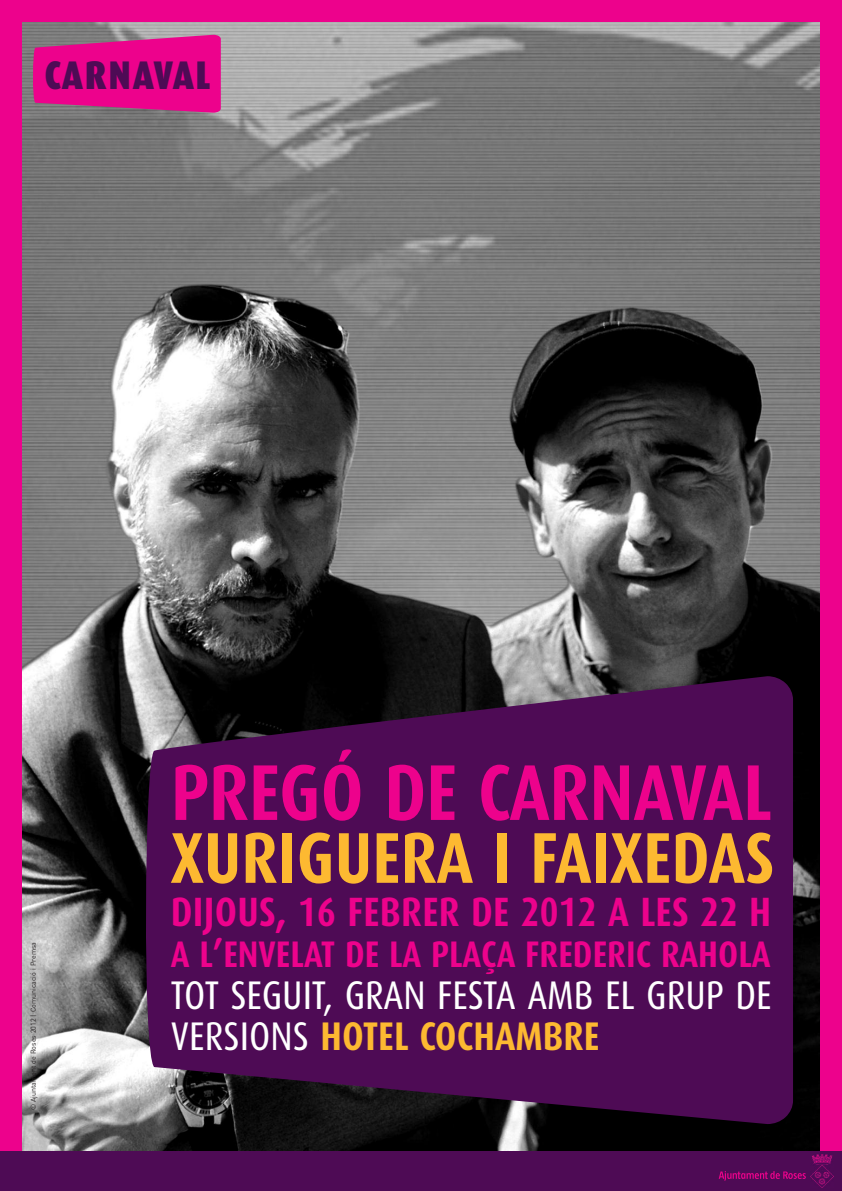
<style>
.page{position:relative;width:842px;height:1191px;background:#ed028c}
.page>*{position:absolute;margin:0;border:0;box-sizing:border-box;transform-origin:0 0}
.t1{font:700 79.2px "Dax Condensed";letter-spacing:-.005em;color:#ed028c}
.t2{font:700 72px "Dax Condensed";color:#fdb931}
.t3{font:700 41px "Dax Condensed";letter-spacing:.005em;color:#ed028c}
.t4{font:40px/41px "Dax Condensed";color:#fff}
.t5{font:900 40px "Dax Condensed";letter-spacing:.045em;color:#4e0b55}
.t6{font:700 37px "Dax Condensed";color:#ed028c}
.t7{font:7.1px "FFDIN";color:#231f20}
.s1{font-weight:700;color:#fdb931}
</style>
<div class="page">
<img style="left:23px;top:23px;width:796px;height:1128px">
<svg style="left:32px;top:35px;width:189px;height:78px"></svg>
<div style="left:0;top:1151px;width:842px;height:40px;background:#4e0b55"></div>
<img style="left:811px;top:1154px;width:22px;height:33px">
<svg style="left:142px;top:676px;width:651px;height:448px;background:#49104f"></svg>
<svg style="left:719px;top:1171px;width:87px;height:9px"></svg>
<p class="t5" style="left:44px;top:58px;width:168px">CARNAVAL</p>
<p class="t7" style="left:31px;top:1110px;width:170px;rotate:-90deg">© Ajuntament de Roses 2012 | Comunicació i Premsa</p>
<h1 class="t1" style="left:171px;top:757px;width:602px">PREGÓ DE CARNAVAL</h1>
<h2 class="t2" style="left:171px;top:826px;width:605px">XURIGUERA I FAIXEDAS</h2>
<p class="t3" style="left:171px;top:894px;width:602px">DIJOUS, 16 FEBRER DE 2012 A LES 22 H</p>
<p class="t6" style="left:171px;top:938px;width:601px">A L’ENVELAT DE LA PLAÇA FREDERIC RAHOLA</p>
<p class="t4" style="left:171px;top:977px;width:603px">TOT SEGUIT, GRAN FESTA AMB EL GRUP DE<br>VERSIONS <span class="s1">HOTEL COCHAMBRE</span></p>
</div>
